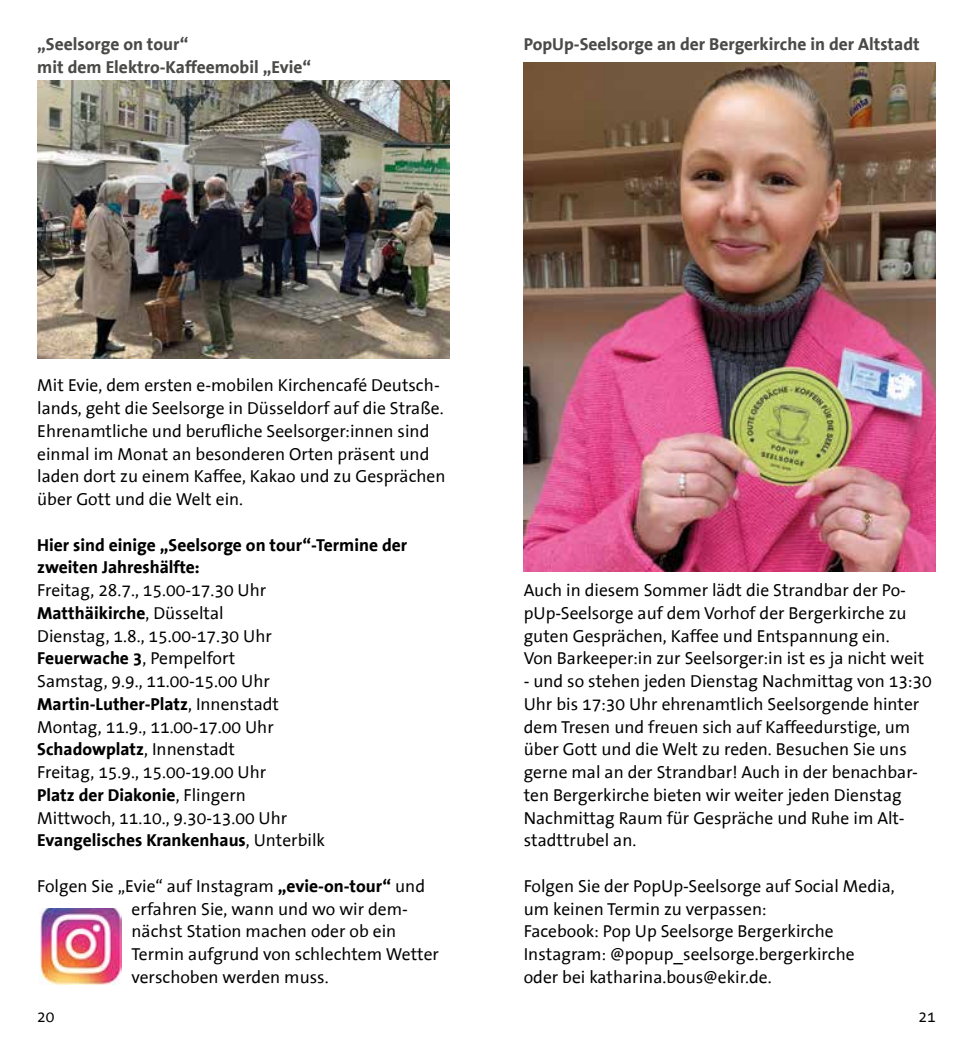
<style>
.page{position:relative;width:973px;height:1042px;background:#fff}
.page>*{position:absolute;margin:0;border:0;box-sizing:border-box;transform-origin:0 0}
.t1{font:17.5px/22.8px "The Sans Office";color:#000}
.t2{font:700 17.5px/22.8px "The Sans Office";color:#4a4a49}
.t3{font:700 17.5px/22.8px "The Sans Office";color:#000}
.t4{font:15.75px "The Sans Office";color:#000}
.s1{font-weight:700}
</style>
<div class="page">
<img style="left:37px;top:81px;width:412px;height:277px">
<img style="left:39px;top:908px;width:83px;height:76px">
<img style="left:523px;top:62px;width:412px;height:509px">
<p class="t2" style="left:37px;top:33px;width:275px">„Seelsorge on tour“<br>mit dem Elektro-Kaffeemobil „Evie“</p>
<p class="t2" style="left:523px;top:33px;width:397px">PopUp-Seelsorge an der Bergerkirche in der Altstadt</p>
<p class="t1" style="left:37px;top:375px;width:410px">Mit Evie, dem ersten e-mobilen Kirchencafé Deutsch&shy;lands, geht die Seelsorge in Düsseldorf auf die Straße.<br>Ehrenamtliche und berufliche Seelsorger:innen sind einmal im Monat an besonderen Orten präsent und laden dort zu einem Kaffee, Kakao und zu Gesprächen über Gott und die Welt ein.</p>
<p class="t3" style="left:37px;top:534px;width:371px">Hier sind einige „Seelsorge on tour“-Termine der zweiten Jahreshälfte:</p>
<p class="t1" style="left:37px;top:579px;width:289px">Freitag, 28.7., 15.00-17.30 Uhr<br><span class="s1">Matthäikirche</span>, Düsseltal<br>Dienstag, 1.8., 15.00-17.30 Uhr<br><span class="s1">Feuerwache 3</span>, Pempelfort<br>Samstag, 9.9., 11.00-15.00 Uhr<br><span class="s1">Martin-Luther-Platz</span>, Innenstadt<br>Montag, 11.9., 11.00-17.00 Uhr<br><span class="s1">Schadowplatz</span>, Innenstadt<br>Freitag, 15.9., 15.00-19.00 Uhr<br><span class="s1">Platz der Diakonie</span>, Flingern<br>Mittwoch, 11.10., 9.30-13.00 Uhr<br><span class="s1">Evangelisches Krankenhaus</span>, Unterbilk</p>
<p class="t1" style="left:131px;top:875px;width:309px;text-indent:-94px">Folgen Sie „Evie“ auf Instagram <span class="s1">„evie-on-tour“</span> und erfahren Sie, wann und wo wir dem&shy;nächst Station machen oder ob ein Termin aufgrund von schlechtem Wetter verschoben werden muss.</p>
<p class="t1" style="left:523px;top:579px;width:402px">Auch in diesem Sommer lädt die Strandbar der Po&shy;pUp-Seelsorge auf dem Vorhof der Bergerkirche zu guten Gesprächen, Kaffee und Entspannung ein.<br>Von Barkeeper:in zur Seelsorger:in ist es ja nicht weit</p>
<p class="t1" style="left:523px;top:670px;width:409px">- und so stehen jeden Dienstag Nachmittag von 13:30<br>Uhr bis 17:30 Uhr ehrenamtlich Seelsorgende hinter dem Tresen und freuen sich auf Kaffeedurstige, um über Gott und die Welt zu reden. Besuchen Sie uns gerne mal an der Strandbar! Auch in der benachbar&shy;ten Bergerkirche bieten wir weiter jeden Dienstag Nachmittag Raum für Gespräche und Ruhe im Alt&shy;stadttrubel an.</p>
<p class="t1" style="left:523px;top:875px;width:372px">Folgen Sie der PopUp-Seelsorge auf Social Media, um keinen Termin zu verpassen:<br>Facebook: Pop Up Seelsorge Bergerkirche Instagram: @popup_seelsorge.bergerkirche<br>oder bei katharina.bous@ekir.de.</p>
<p class="t4" style="left:37px;top:1008px;width:19px">20</p>
<p class="t4" style="left:918px;top:1008px;width:19px">21</p>
</div>
